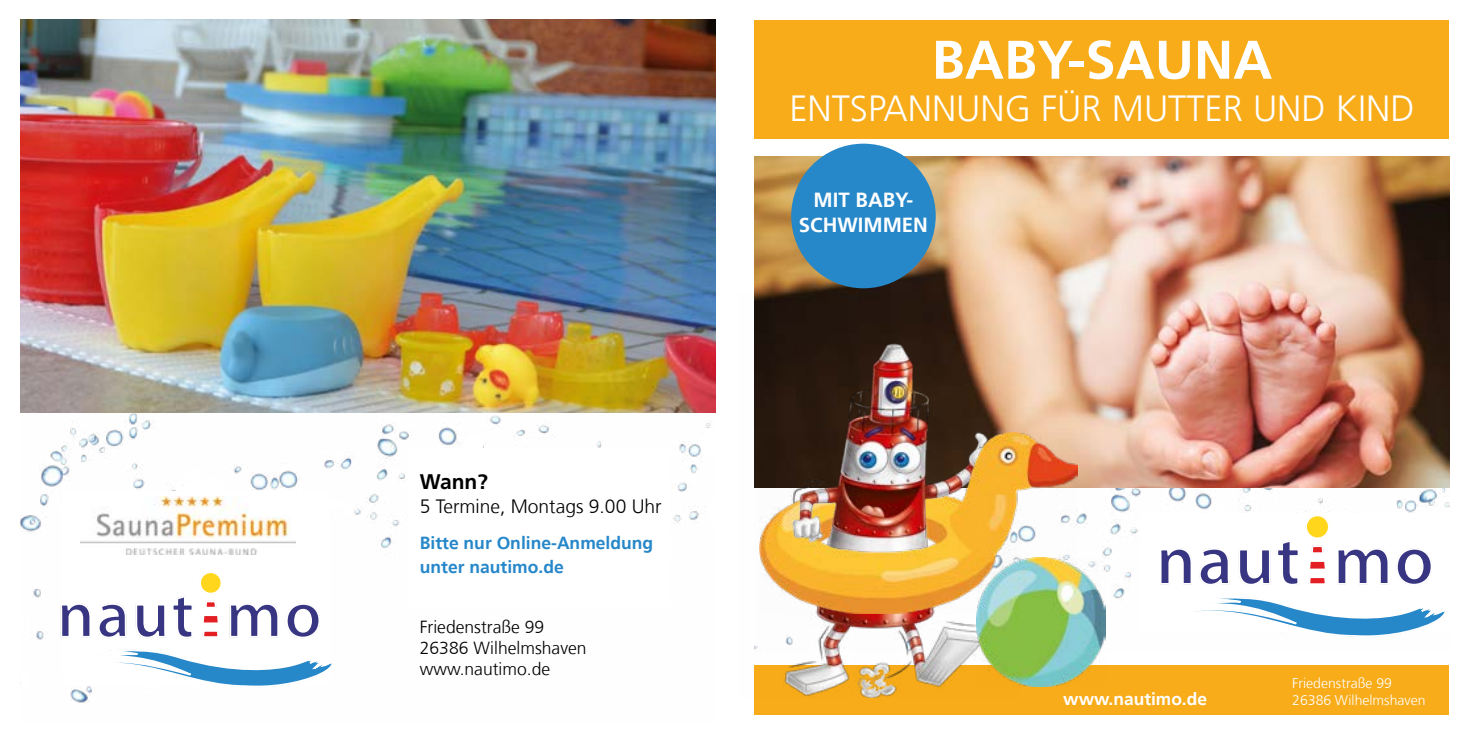
<style>
.page{position:relative;width:1469px;height:735px;background:#fff}
.page>*{position:absolute;margin:0;border:0;box-sizing:border-box;transform-origin:0 0}
.t1{font:700 54.25px "NDS Frutiger";color:#fff}
.t2{font:300 36.23px "NDS Frutiger";color:#fff}
.t3{font:700 21px "NDS Frutiger";color:#000}
.t4{font:700 20.3px/24.5px "NDS Frutiger";color:#fff;text-align:center}
.t5{font:300 19.25px "NDS Frutiger";color:#000}
.t6{font:300 17.5px/21px "NDS Frutiger";color:#000}
.t7{font:700 17.5px/23.8px "NDS Frutiger";color:#2687c9}
.t8{font:700 17.32px "NDS Frutiger";color:#fff}
.t9{font:300 14px/16.8px "NDS Frutiger";color:#fff}
</style>
<div class="page">
<img style="left:1077px;top:487px;width:372px;height:154px">
<img style="left:754px;top:157px;width:695px;height:330px">
<div style="left:754px;top:20px;width:695px;height:118px;background:#f8ac19"></div>
<div style="left:1140px;top:513px;width:322px;height:118px;background:#fff"></div>
<svg style="left:1160px;top:548px;width:70px;height:37px"></svg>
<svg style="left:1238px;top:515px;width:91px;height:70px"></svg>
<svg style="left:1338px;top:548px;width:94px;height:37px"></svg>
<svg style="left:1117px;top:595px;width:331px;height:46px"></svg>
<div style="left:754px;top:665px;width:695px;height:49px;background:#f8ac19"></div>
<div style="left:1256px;top:508px;width:18px;height:11px;background:#fff;border-radius:50%"></div>
<div style="left:1341px;top:508px;width:11px;height:11px;background:#fff;border-radius:50%"></div>
<img style="left:754px;top:293px;width:265px;height:404px">
<img style="left:759px;top:432px;width:318px;height:181px">
<img style="left:976px;top:557px;width:129px;height:129px">
<div style="left:791px;top:144px;width:144px;height:144px;background:#2687c9;border-radius:50%"></div>
<img style="left:21px;top:20px;width:694px;height:620px">
<div style="left:63px;top:491px;width:267px;height:195px;background:#fff"></div>
<div style="left:409px;top:447px;width:261px;height:159px;background:#fff"></div>
<svg style="left:59px;top:601px;width:68px;height:38px"></svg>
<svg style="left:135px;top:571px;width:87px;height:68px"></svg>
<svg style="left:229px;top:603px;width:91px;height:36px"></svg>
<svg style="left:20px;top:649px;width:314px;height:54px"></svg>
<div style="left:81px;top:490px;width:214px;height:64px;background:#fff"></div>
<img style="left:81px;top:496px;width:214px;height:58px">
<div style="left:186px;top:468px;width:15px;height:11px;background:#fff;border-radius:50%"></div>
<div style="left:20px;top:668px;width:11px;height:20px;background:#fff;border-radius:50%"></div>
<div style="left:186px;top:480px;width:20px;height:11px;background:#fff;border-radius:50%"></div>
<div style="left:323px;top:498px;width:20px;height:11px;background:#fff;border-radius:50%"></div>
<div style="left:700px;top:428px;width:20px;height:29px;background:#fff;border-radius:50%"></div>
<div style="left:706px;top:496px;width:20px;height:28px;background:#fff;border-radius:50%"></div>
<div style="left:464px;top:432px;width:20px;height:20px;background:#fff;border-radius:50%"></div>
<div style="left:204px;top:476px;width:20px;height:20px;background:#fff;border-radius:50%"></div>
<p class="t3" style="left:420px;top:469px;width:70px">Wann?</p>
<p class="t5" style="left:420px;top:495px;width:243px">5 Termine, Montags 9.00 Uhr</p>
<p class="t7" style="left:420px;top:531px;width:235px">Bitte nur Online-Anmeldung unter nautimo.de</p>
<p class="t6" style="left:420px;top:616px;width:168px">Friedenstraße 99<br>26386 Wilhelmshaven www.nautimo.de</p>
<h1 class="t1" style="left:931px;top:28px;width:342px">BABY-SAUNA</h1>
<h2 class="t2" style="left:789px;top:88px;width:626px">ENTSPANNUNG FÜR MUTTER UND KIND</h2>
<p class="t4" style="left:799px;top:188px;width:131px">MIT BABY-<br>SCHWIMMEN</p>
<p class="t8" style="left:1063px;top:688px;width:145px">www.nautimo.de</p>
<p class="t9" style="left:1292px;top:674px;width:135px">Friedenstraße 99<br>26386 Wilhelmshaven</p>
</div>
